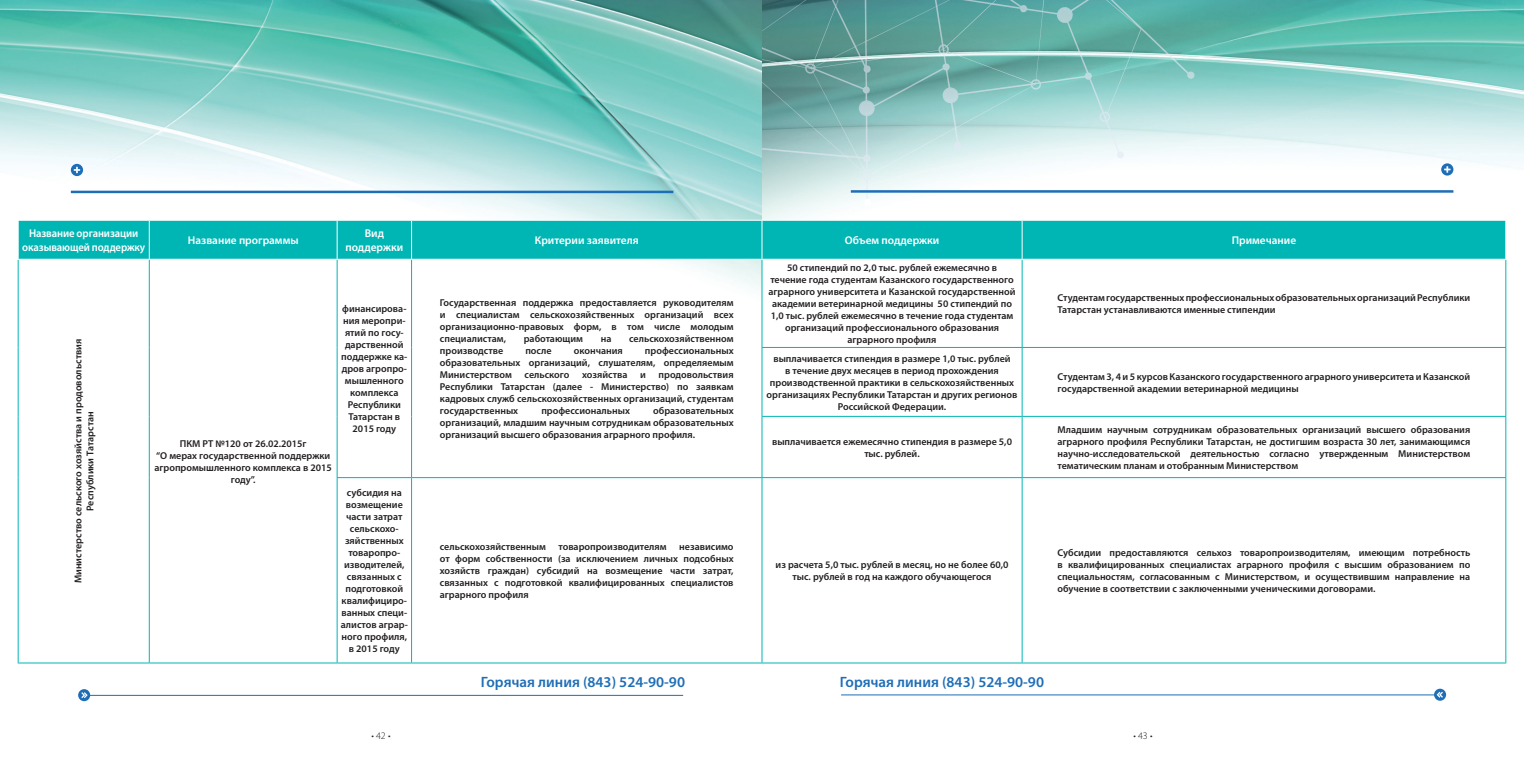
<style>
.page{position:relative;width:1524px;height:780px;background:#fff}
.page>*{position:absolute;margin:0;border:0;box-sizing:border-box;transform-origin:0 0}
.t1{font:600 15px "Myriad Pro";color:#1e6eb7}
.t2{font:600 11.25px/13.5px "Myriad Pro";color:#fff;text-align:center}
.t3{font:600 11.25px/13.5px "Myriad Pro";color:#fff;text-align:center;scale:.95 1}
.t4{font:600 10px/12px "Myriad Pro";color:#231f20;text-align:center}
.t5{font:300 10px "Myriad Pro";color:#231f20}
</style>
<div class="page">
<img style="left:0;top:0;width:1524px;height:702px">
<hr style="left:851px;top:190px;width:602px;height:3px;background:#1e6eb7">
<svg style="left:1441px;top:163px;width:12px;height:12px"></svg>
<hr style="left:841px;top:694px;width:595px;height:1px;background:#1e6eb7">
<svg style="left:1434px;top:688px;width:12px;height:12px"></svg>
<svg style="left:71px;top:164px;width:12px;height:12px"></svg>
<hr style="left:71px;top:191px;width:602px;height:2px;background:#1e6eb7">
<hr style="left:88px;top:695px;width:595px;height:1px;background:#1e6eb7">
<svg style="left:78px;top:689px;width:12px;height:12px"></svg>
<div style="left:19px;top:221px;width:1486px;height:38px;background:#00b6b5"></div>
<hr style="left:18px;top:260px;width:1px;height:87px;background:#00b6b5">
<hr style="left:149px;top:260px;width:1px;height:87px;background:#00b6b5">
<hr style="left:337px;top:260px;width:1px;height:87px;background:#00b6b5">
<hr style="left:411px;top:260px;width:1px;height:87px;background:#00b6b5">
<hr style="left:761px;top:260px;width:1px;height:87px;background:#00b6b5">
<hr style="left:1021px;top:260px;width:1px;height:87px;background:#00b6b5">
<hr style="left:1505px;top:260px;width:1px;height:87px;background:#00b6b5">
<hr style="left:18px;top:347px;width:1px;height:69px;background:#00b6b5">
<hr style="left:149px;top:347px;width:1px;height:69px;background:#00b6b5">
<hr style="left:337px;top:347px;width:1px;height:69px;background:#00b6b5">
<hr style="left:411px;top:347px;width:1px;height:69px;background:#00b6b5">
<hr style="left:761px;top:347px;width:261px;height:1px;background:#00b6b5">
<hr style="left:761px;top:348px;width:1px;height:68px;background:#00b6b5">
<hr style="left:1022px;top:347px;width:484px;height:1px;background:#00b6b5">
<hr style="left:1021px;top:348px;width:1px;height:68px;background:#00b6b5">
<hr style="left:1505px;top:348px;width:1px;height:68px;background:#00b6b5">
<hr style="left:18px;top:416px;width:1px;height:61px;background:#00b6b5">
<hr style="left:149px;top:416px;width:1px;height:61px;background:#00b6b5">
<hr style="left:337px;top:416px;width:1px;height:61px;background:#00b6b5">
<hr style="left:411px;top:416px;width:1px;height:61px;background:#00b6b5">
<hr style="left:761px;top:416px;width:261px;height:1px;background:#00b6b5">
<hr style="left:761px;top:417px;width:1px;height:60px;background:#00b6b5">
<hr style="left:1022px;top:416px;width:484px;height:1px;background:#00b6b5">
<hr style="left:1021px;top:417px;width:1px;height:60px;background:#00b6b5">
<hr style="left:1505px;top:417px;width:1px;height:60px;background:#00b6b5">
<hr style="left:18px;top:477px;width:1px;height:185px;background:#00b6b5">
<hr style="left:149px;top:477px;width:1px;height:185px;background:#00b6b5">
<hr style="left:337px;top:477px;width:74px;height:1px;background:#00b6b5">
<hr style="left:337px;top:478px;width:1px;height:184px;background:#00b6b5">
<hr style="left:411px;top:477px;width:351px;height:1px;background:#00b6b5">
<hr style="left:411px;top:478px;width:1px;height:184px;background:#00b6b5">
<hr style="left:762px;top:477px;width:260px;height:1px;background:#00b6b5">
<hr style="left:761px;top:478px;width:1px;height:184px;background:#00b6b5">
<hr style="left:1022px;top:477px;width:484px;height:1px;background:#00b6b5">
<hr style="left:1021px;top:478px;width:1px;height:184px;background:#00b6b5">
<hr style="left:1505px;top:478px;width:1px;height:184px;background:#00b6b5">
<hr style="left:18px;top:662px;width:131px;height:1px;background:#00b6b5">
<hr style="left:149px;top:662px;width:188px;height:1px;background:#00b6b5">
<hr style="left:337px;top:662px;width:74px;height:1px;background:#00b6b5">
<hr style="left:411px;top:662px;width:351px;height:1px;background:#00b6b5">
<hr style="left:762px;top:662px;width:260px;height:1px;background:#00b6b5">
<hr style="left:1022px;top:662px;width:484px;height:1px;background:#00b6b5">
<hr style="left:18px;top:220px;width:131px;height:1px;background:#fff">
<hr style="left:18px;top:221px;width:1px;height:38px;background:#fff">
<hr style="left:149px;top:220px;width:188px;height:1px;background:#fff">
<hr style="left:149px;top:221px;width:1px;height:38px;background:#fff">
<hr style="left:337px;top:220px;width:74px;height:1px;background:#fff">
<hr style="left:337px;top:221px;width:1px;height:38px;background:#fff">
<hr style="left:411px;top:220px;width:351px;height:1px;background:#fff">
<hr style="left:411px;top:221px;width:1px;height:38px;background:#fff">
<hr style="left:762px;top:220px;width:260px;height:1px;background:#fff">
<hr style="left:761px;top:221px;width:1px;height:38px;background:#fff">
<hr style="left:1022px;top:220px;width:484px;height:1px;background:#fff">
<hr style="left:1021px;top:221px;width:1px;height:38px;background:#fff">
<hr style="left:1505px;top:221px;width:1px;height:38px;background:#fff">
<hr style="left:18px;top:259px;width:131px;height:1px;background:#fff">
<hr style="left:149px;top:259px;width:188px;height:1px;background:#fff">
<hr style="left:337px;top:259px;width:74px;height:1px;background:#fff">
<hr style="left:411px;top:259px;width:351px;height:1px;background:#fff">
<hr style="left:762px;top:259px;width:260px;height:1px;background:#fff">
<hr style="left:1022px;top:259px;width:484px;height:1px;background:#fff">
<p class="t3" style="left:22px;top:227px;width:131px">Название организации оказывающей поддержку</p>
<p class="t2" style="left:188px;top:233px;width:112px">Название программы</p>
<p class="t2" style="left:345px;top:227px;width:59px">Вид поддержки</p>
<p class="t2" style="left:535px;top:233px;width:105px">Критерии заявителя</p>
<p class="t2" style="left:845px;top:233px;width:96px">Объем поддержки</p>
<p class="t2" style="left:1231px;top:233px;width:66px">Примечание</p>
<p class="t4" style="left:72px;top:583px;width:246px;rotate:-90deg">Министерство сельского хозяйства и продовольствия<br>Республики Татарстан</p>
<p class="t4" style="left:154px;top:437px;width:179px">ПКМ РТ №120 от 26.02.2015г<br>“О мерах государственной поддержки агропромышленного комплекса в 2015 году”.</p>
<p class="t4" style="left:341px;top:303px;width:68px">финансирова&shy;ния меропри&shy;ятий по госу&shy;дарственной поддержке ка&shy;дров агропро&shy;мышленного комплекса<br>Республики<br>Татарстан в<br>2015 году</p>
<p class="t4" style="left:440px;top:297px;width:295px;text-align:justify">Государственная поддержка предоставляется руководителям и специалистам сельскохозяйственных организаций всех организационно-правовых форм, в том числе молодым специалистам,</p>
<p class="t4" style="left:524px;top:333px;width:61px">работающим</p>
<p class="t4" style="left:601px;top:333px;width:12px">на</p>
<p class="t4" style="left:629px;top:333px;width:106px">сельскохозяйственном</p>
<p class="t4" style="left:440px;top:345px;width:295px;text-align:justify;text-indent:205px">профессиональных образовательных организаций, слушателям, определяемым Министерством</p>
<p class="t4" style="left:440px;top:345px;width:65px">производстве</p>
<p class="t4" style="left:525px;top:345px;width:28px">после</p>
<p class="t4" style="left:574px;top:345px;width:50px">окончания</p>
<p class="t4" style="left:524px;top:369px;width:46px">сельского</p>
<p class="t4" style="left:582px;top:369px;width:47px">хозяйства</p>
<p class="t4" style="left:640px;top:369px;width:7px">и</p>
<p class="t4" style="left:440px;top:369px;width:295px;text-align:justify;text-indent:219px">продовольствия Республики Татарстан (далее - Министерство) по заявкам кадровых служб сельскохозяйственных организаций, студентам государственных</p>
<p class="t4" style="left:440px;top:405px;width:295px;text-align:justify;text-indent:213px">образовательных организаций, младшим научным сотрудникам образовательных организаций высшего образования аграрного профиля.</p>
<p class="t4" style="left:541px;top:405px;width:90px">профессиональных</p>
<p class="t4" style="left:341px;top:487px;width:69px">субсидия на возмещение части затрат сельскохо&shy;зяйственных товаропро&shy;изводителей, связанных с подготовкой квалифициро&shy;ванных специ&shy;алистов аграр&shy;ного профиля, в 2015 году</p>
<p class="t4" style="left:440px;top:541px;width:108px">сельскохозяйственным</p>
<p class="t4" style="left:558px;top:541px;width:110px">товаропроизводителям</p>
<p class="t4" style="left:440px;top:541px;width:295px;text-align:justify;text-indent:239px">независимо от форм собственности (за исключением личных подсобных хозяйств граждан) субсидий на возмещение части затрат, связанных с подготовкой квалифицированных специалистов аграрного профиля</p>
<p class="t4" style="left:768px;top:262px;width:248px">50 стипендий по 2,0 тыс. рублей ежемесячно в течение года студентам Казанского государственного аграрного университета и Казанской государственной академии ветеринарной медицины 50 стипендий по 1,0 тыс. рублей ежемесячно в течение года студентам организаций профессионального образования аграрного профиля</p>
<p class="t4" style="left:766px;top:352px;width:252px">выплачивается стипендия в размере 1,0 тыс. рублей<br>в течение двух месяцев в период прохождения производственной практики в сельскохозяйственных организациях Республики Татарстан и других регионов Российской Федерации.</p>
<p class="t4" style="left:772px;top:435px;width:241px">выплачивается ежемесячно стипендия в размере 5,0 тыс. рублей.</p>
<p class="t4" style="left:1057px;top:292px;width:414px;text-align:left">Студентам государственных профессиональных образовательных организаций Республики<br>Татарстан устанавливаются именные стипендии</p>
<p class="t4" style="left:1057px;top:370px;width:414px;text-align:left">Студентам 3, 4 и 5 курсов Казанского государственного аграрного университета и Казанской государственной академии ветеринарной медицины</p>
<p class="t4" style="left:1057px;top:423px;width:414px;text-align:justify">Младшим научным сотрудникам образовательных организаций высшего образования аграрного профиля Республики Татарстан, не достигшим возраста 30 лет, занимающимся научно-исследовательской деятельностью согласно утвержденным Министерством тематическим планам и отобранным Министерством</p>
<p class="t4" style="left:775px;top:559px;width:234px">из расчета 5,0 тыс. рублей в месяц, но не более 60,0 тыс. рублей в год на каждого обучающегося</p>
<p class="t4" style="left:1057px;top:547px;width:414px;text-align:justify">Субсидии предоставляются сельхоз товаропроизводителям, имеющим потребность в квалифицированных специалистах аграрного профиля с высшим образованием по специальностям, согласованным с Министерством, и осуществившим направление на обучение в соответствии с заключенными ученическими договорами.</p>
<h1 class="t1" style="left:481px;top:673px;width:206px">Горячая линия (843) 524-90-90</h1>
<h1 class="t1" style="left:840px;top:673px;width:206px">Горячая линия (843) 524-90-90</h1>
<p class="t5" style="left:371px;top:729px;width:21px">• 42 •</p>
<p class="t5" style="left:1133px;top:729px;width:21px">• 43 •</p>
</div>
